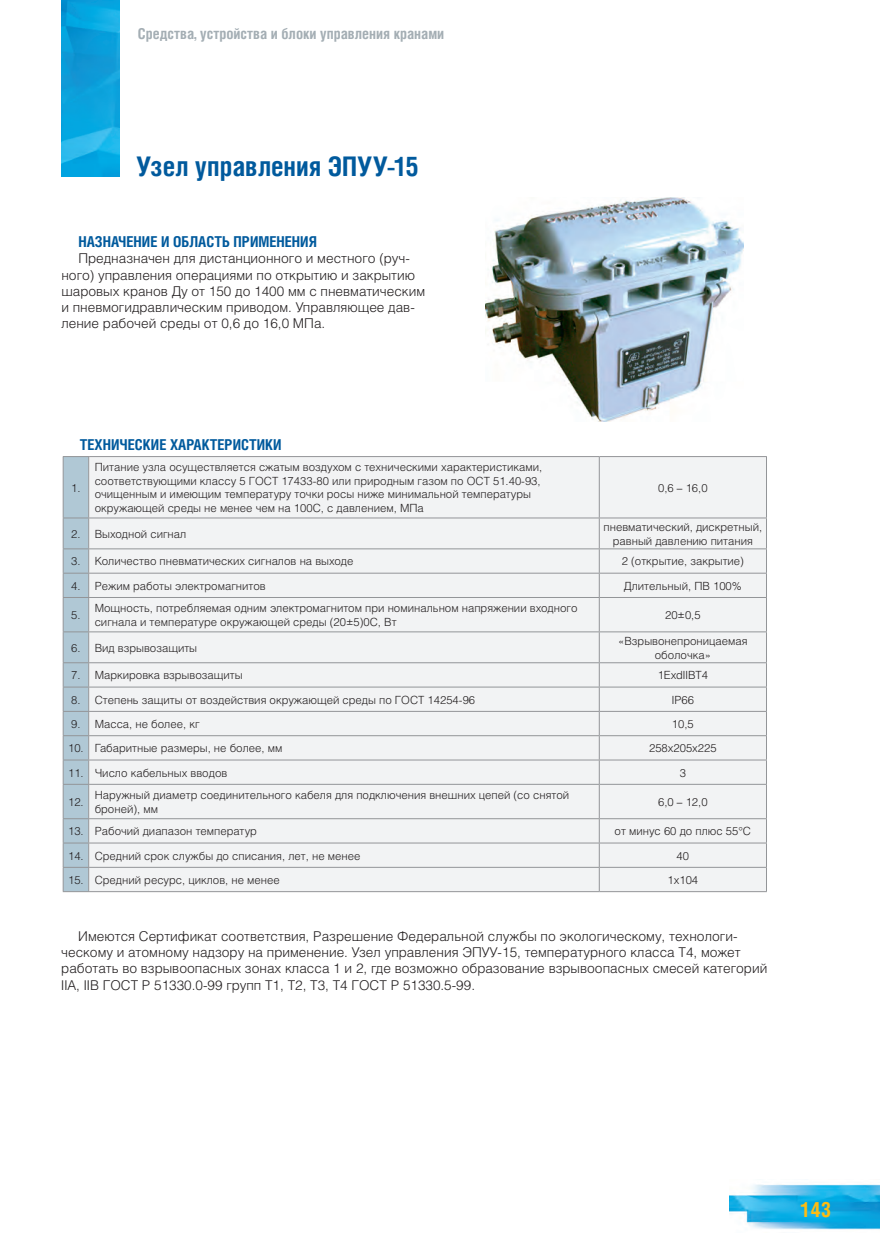
<style>
.page{position:relative;width:880px;height:1250px;background:#fff}
.page>*{position:absolute;margin:0;border:0;box-sizing:border-box;transform-origin:0 0}
.ГЛАВА{font:700 27px "Helios Cond";color:#015a9d}
.t1{font:700 21px "Helios Cond";color:#fdbc12}
.синий_заголовок{font:700 15px "Helios Cond";color:#015a9d}
.t2{font:700 15px "Helios Cond";color:#a4aeb4}
.основной_текст_9{font:300 13.5px/16.2px "Helios";color:#231f20}
.Текст_в_таблицах{font:300 11.25px/13.5px "Helios";color:#231f20}
</style>
<div class="page">
<img style="left:729px;top:1184px;width:150px;height:46px">
<img style="left:61px;top:0;width:58px;height:176px">
<div style="left:89px;top:457px;width:677px;height:434px;background:#f2f3f4"></div>
<hr style="left:89px;top:456px;width:510px;height:1px;background:#939598">
<hr style="left:599px;top:456px;width:167px;height:1px;background:#939598">
<hr style="left:599px;top:457px;width:1px;height:60px;background:#939598">
<hr style="left:766px;top:457px;width:1px;height:60px;background:#939598">
<hr style="left:89px;top:517px;width:510px;height:1px;background:#939598">
<hr style="left:599px;top:517px;width:167px;height:1px;background:#939598">
<hr style="left:599px;top:518px;width:1px;height:30px;background:#939598">
<hr style="left:766px;top:518px;width:1px;height:30px;background:#939598">
<hr style="left:89px;top:548px;width:510px;height:1px;background:#939598">
<hr style="left:599px;top:548px;width:167px;height:1px;background:#939598">
<hr style="left:89px;top:572px;width:510px;height:1px;background:#939598">
<hr style="left:599px;top:572px;width:167px;height:1px;background:#939598">
<svg style="left:599px;top:549px;width:1px;height:48px"></svg>
<svg style="left:766px;top:549px;width:1px;height:48px"></svg>
<hr style="left:89px;top:597px;width:510px;height:1px;background:#939598">
<hr style="left:599px;top:597px;width:167px;height:1px;background:#939598">
<hr style="left:599px;top:598px;width:1px;height:33px;background:#939598">
<hr style="left:766px;top:598px;width:1px;height:33px;background:#939598">
<hr style="left:89px;top:631px;width:510px;height:1px;background:#939598">
<hr style="left:599px;top:631px;width:167px;height:1px;background:#939598">
<hr style="left:599px;top:632px;width:1px;height:30px;background:#939598">
<hr style="left:766px;top:632px;width:1px;height:30px;background:#939598">
<hr style="left:89px;top:662px;width:510px;height:1px;background:#939598">
<hr style="left:599px;top:662px;width:167px;height:1px;background:#939598">
<hr style="left:89px;top:686px;width:510px;height:1px;background:#939598">
<hr style="left:599px;top:686px;width:167px;height:1px;background:#939598">
<hr style="left:89px;top:711px;width:510px;height:1px;background:#939598">
<hr style="left:599px;top:711px;width:167px;height:1px;background:#939598">
<hr style="left:89px;top:735px;width:510px;height:1px;background:#939598">
<hr style="left:599px;top:735px;width:167px;height:1px;background:#939598">
<hr style="left:89px;top:759px;width:510px;height:1px;background:#939598">
<hr style="left:599px;top:759px;width:167px;height:1px;background:#939598">
<svg style="left:599px;top:663px;width:1px;height:121px"></svg>
<svg style="left:766px;top:663px;width:1px;height:121px"></svg>
<hr style="left:89px;top:784px;width:510px;height:1px;background:#939598">
<hr style="left:599px;top:784px;width:167px;height:1px;background:#939598">
<hr style="left:599px;top:784px;width:1px;height:34px;background:#939598">
<hr style="left:766px;top:784px;width:1px;height:34px;background:#939598">
<hr style="left:89px;top:818px;width:510px;height:1px;background:#939598">
<hr style="left:599px;top:818px;width:167px;height:1px;background:#939598">
<hr style="left:89px;top:842px;width:510px;height:1px;background:#939598">
<hr style="left:599px;top:842px;width:167px;height:1px;background:#939598">
<hr style="left:89px;top:866px;width:510px;height:1px;background:#939598">
<hr style="left:599px;top:866px;width:167px;height:1px;background:#939598">
<svg style="left:599px;top:819px;width:1px;height:72px"></svg>
<svg style="left:766px;top:819px;width:1px;height:72px"></svg>
<hr style="left:89px;top:891px;width:510px;height:1px;background:#939598">
<hr style="left:599px;top:891px;width:167px;height:1px;background:#939598">
<svg style="left:63px;top:456px;width:26px;height:436px;background:#adc3cf"></svg>
<img style="left:485px;top:198px;width:258px;height:224px">
<h3 class="t2" style="left:138px;top:25px;width:308px">Средства, устройства и блоки управления кранами</h3>
<p class="ГЛАВА" style="left:136px;top:150px;width:284px">Узел управления ЭПУУ-15</p>
<p class="синий_заголовок" style="left:78px;top:233px;width:240px">НАЗНАЧЕНИЕ И ОБЛАСТЬ ПРИМЕНЕНИЯ</p>
<p class="основной_текст_9" style="left:61px;top:250px;width:365px;text-indent:17px">Предназначен для дистанционного и местного (руч&shy;ного) управления операциями по открытию и закрытию шаровых кранов Ду от 150 до 1400 мм с пневматическим и пневмогидравлическим приводом. Управляющее дав&shy;ление рабочей среды от 0,6 до 16,0 МПа.</p>
<p class="синий_заголовок" style="left:80px;top:436px;width:203px">ТЕХНИЧЕСКИЕ ХАРАКТЕРИСТИКИ</p>
<p class="Текст_в_таблицах" style="left:71px;top:481px;width:11px">1.</p>
<p class="Текст_в_таблицах" style="left:95px;top:460px;width:449px">Питание узла осуществляется сжатым воздухом с техническими характеристиками, соответствующими классу 5 ГОСТ 17433-80 или природным газом по ОСТ 51.40-93, очищенным и имеющим температуру точки росы ниже минимальной температуры окружающей среды не менее чем на 100С, с давлением, МПа</p>
<p class="Текст_в_таблицах" style="left:658px;top:481px;width:51px">0,6 – 16,0</p>
<p class="Текст_в_таблицах" style="left:71px;top:527px;width:11px">2.</p>
<p class="Текст_в_таблицах" style="left:95px;top:527px;width:93px">Выходной сигнал</p>
<p class="Текст_в_таблицах" style="left:603px;top:520px;width:160px;text-align:center">пневматический, дискретный, равный давлению питания</p>
<p class="Текст_в_таблицах" style="left:71px;top:554px;width:11px">3.</p>
<p class="Текст_в_таблицах" style="left:95px;top:554px;width:260px">Количество пневматических сигналов на выходе</p>
<p class="Текст_в_таблицах" style="left:621px;top:554px;width:124px">2 (открытие, закрытие)</p>
<p class="Текст_в_таблицах" style="left:71px;top:579px;width:11px">4.</p>
<p class="Текст_в_таблицах" style="left:95px;top:579px;width:172px">Режим работы электромагнитов</p>
<p class="Текст_в_таблицах" style="left:623px;top:579px;width:119px">Длительный, ПВ 100%</p>
<p class="Текст_в_таблицах" style="left:71px;top:608px;width:11px">5.</p>
<p class="Текст_в_таблицах" style="left:95px;top:601px;width:484px">Мощность, потребляемая одним электромагнитом при номинальном напряжении входного сигнала и температуре окружающей среды (20±5)0С, Вт</p>
<p class="Текст_в_таблицах" style="left:665px;top:608px;width:37px">20±0,5</p>
<p class="Текст_в_таблицах" style="left:71px;top:640px;width:11px">6.</p>
<p class="Текст_в_таблицах" style="left:95px;top:640px;width:104px">Вид взрывозащиты</p>
<p class="Текст_в_таблицах" style="left:618px;top:634px;width:131px;text-align:center">«Взрывонепроницаемая оболочка»</p>
<p class="Текст_в_таблицах" style="left:71px;top:668px;width:11px">7.</p>
<p class="Текст_в_таблицах" style="left:95px;top:668px;width:149px">Маркировка взрывозащиты</p>
<p class="Текст_в_таблицах" style="left:657px;top:668px;width:52px">1ExdIIВT4</p>
<p class="Текст_в_таблицах" style="left:71px;top:692px;width:11px">8.</p>
<p class="Текст_в_таблицах" style="left:95px;top:692px;width:382px">Степень защиты от воздействия окружающей среды по ГОСТ 14254-96</p>
<p class="Текст_в_таблицах" style="left:671px;top:692px;width:24px">IP66</p>
<p class="Текст_в_таблицах" style="left:71px;top:717px;width:11px">9.</p>
<p class="Текст_в_таблицах" style="left:95px;top:717px;width:106px">Масса, не более, кг</p>
<p class="Текст_в_таблицах" style="left:671px;top:717px;width:23px">10,5</p>
<p class="Текст_в_таблицах" style="left:68px;top:741px;width:17px">10.</p>
<p class="Текст_в_таблицах" style="left:95px;top:741px;width:189px">Габаритные размеры, не более, мм</p>
<p class="Текст_в_таблицах" style="left:649px;top:741px;width:69px">258х205х225</p>
<p class="Текст_в_таблицах" style="left:68px;top:765px;width:17px">11.</p>
<p class="Текст_в_таблицах" style="left:95px;top:765px;width:134px">Число кабельных вводов</p>
<p class="Текст_в_таблицах" style="left:679px;top:765px;width:8px">3</p>
<p class="Текст_в_таблицах" style="left:68px;top:795px;width:17px">12.</p>
<p class="Текст_в_таблицах" style="left:95px;top:788px;width:476px">Наружный диаметр соединительного кабеля для подключения внешних цепей (со снятой броней), мм</p>
<p class="Текст_в_таблицах" style="left:658px;top:795px;width:51px">6,0 – 12,0</p>
<p class="Текст_в_таблицах" style="left:68px;top:824px;width:17px">13.</p>
<p class="Текст_в_таблицах" style="left:95px;top:824px;width:164px">Рабочий диапазон температур</p>
<p class="Текст_в_таблицах" style="left:614px;top:824px;width:138px">от минус 60 до плюс 55°С</p>
<p class="Текст_в_таблицах" style="left:68px;top:848px;width:17px">14.</p>
<p class="Текст_в_таблицах" style="left:95px;top:848px;width:267px">Средний срок службы до списания, лет, не менее</p>
<p class="Текст_в_таблицах" style="left:676px;top:848px;width:14px">40</p>
<p class="Текст_в_таблицах" style="left:68px;top:873px;width:17px">15.</p>
<p class="Текст_в_таблицах" style="left:95px;top:873px;width:187px">Средний ресурс, циклов, не менее</p>
<p class="Текст_в_таблицах" style="left:667px;top:873px;width:32px">1х104</p>
<p class="основной_текст_9" style="left:61px;top:927px;width:707px;text-indent:17px">Имеются Сертификат соответствия, Разрешение Федеральной службы по экологическому, технологи&shy;ческому и атомному надзору на применение. Узел управления ЭПУУ-15, температурного класса Т4, может работать во взрывоопасных зонах класса 1 и 2, где возможно образование взрывоопасных смесей категорий IIA, IIВ ГОСТ Р 51330.0-99 групп Т1, Т2, Т3, Т4 ГОСТ Р 51330.5-99.</p>
<h2 class="t1" style="left:800px;top:1196px;width:32px">143</h2>
</div>
